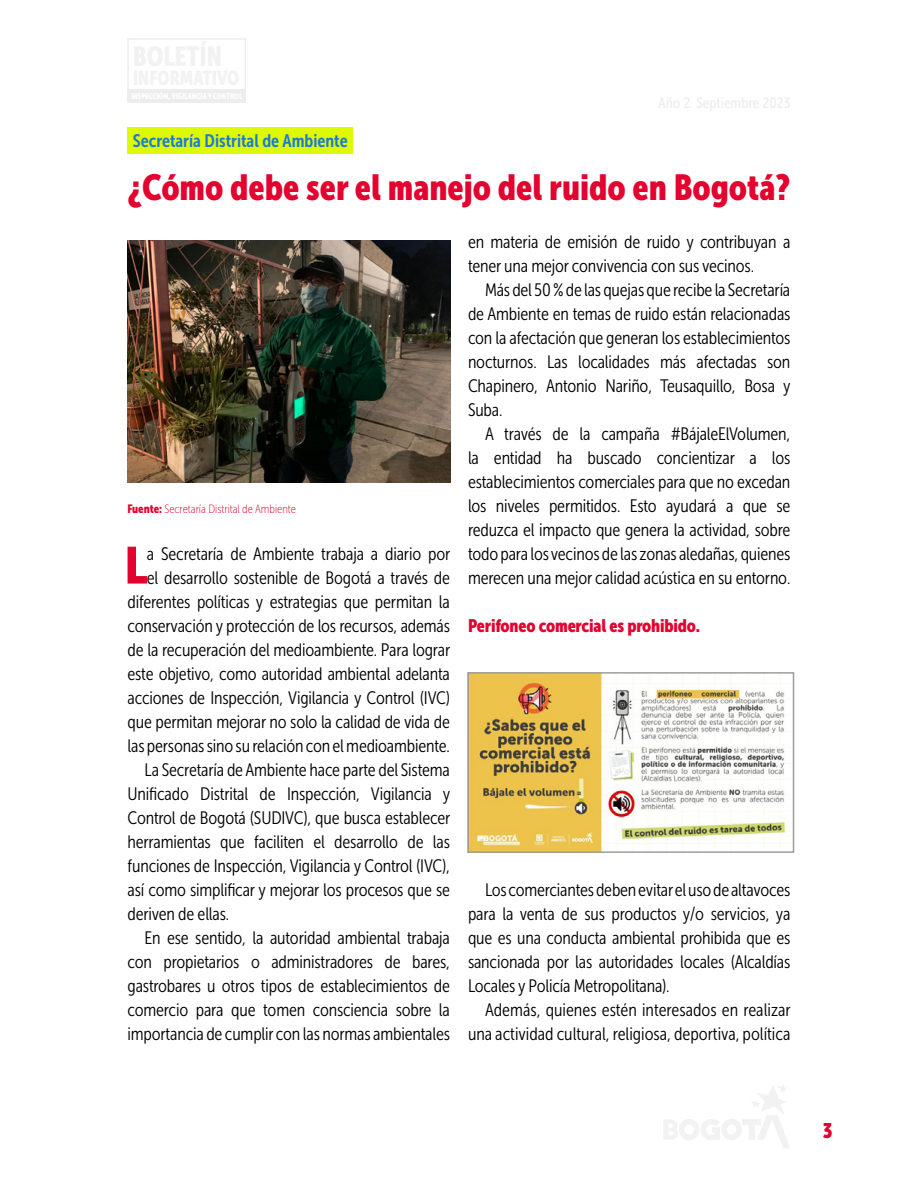
<style>
.page{position:relative;width:918px;height:1188px;background:#fff}
.page>*{position:absolute;margin:0;border:0;box-sizing:border-box;transform-origin:0 0}
.Cuerportada{font:51.6px "Museo Sans Cond 900";color:#e3032e}
.TituoArt{font:36px "Museo Sans Cond 900";color:#e3032e}
.t1{font:21px "Museo Sans Cond 900";color:#e3032e}
.Cuerportada-2{font:18px/24px "Museo Sans Cond 300";letter-spacing:-.01em;color:#000;text-align:justify}
.Subtitulo{font:18px "Museo Sans Cond 900";letter-spacing:-.01em;color:#e3032e}
.t2{font:18px "Museo Sans Cond 700";color:#177ade}
.NotaPie{font:12px "Museo Sans Cond 100";color:#e3032e}
.s1{font-family:"Museo Sans Cond 900"}
</style>
<div class="page">
<svg style="left:664px;top:1085px;width:126px;height:63px"></svg>
<div style="left:127px;top:38px;width:119px;height:65px;border:1px solid #ededed"></div>
<div style="left:128px;top:89px;width:118px;height:14px;background:#ededed"></div>
<img style="left:128px;top:241px;width:322px;height:242px">
<div style="left:128px;top:128px;width:225px;height:26px;background:#defa00"></div>
<img style="left:470px;top:675px;width:316px;height:175px">
<div style="left:467px;top:672px;width:327px;height:181px;border:2px solid #9d9d9c"></div>
<p class="t2" style="left:133px;top:131px;width:217px">Secretaría Distrital de Ambiente</p>
<p class="TituoArt" style="left:128px;top:167px;width:664px">¿Cómo debe ser el manejo del ruido en Bogotá?</p>
<p class="NotaPie" style="left:127px;top:503px;width:170px"><span class="s1">Fuente:</span> Secretaría Distrital de Ambiente</p>
<p class="Cuerportada" style="left:125px;top:536px;width:24px">L</p>
<p class="Cuerportada-2" style="left:128px;top:542px;width:324px;text-align:right">a Secretaría de Ambiente trabaja a diario por<br>el desarrollo sostenible de Bogotá a través de diferentes políticas y estrategias que permitan la conservación y protección de los recursos, además de la recuperación del medioambiente. Para lograr este objetivo, como autoridad ambiental adelanta acciones de Inspección, Vigilancia y Control (IVC) que permitan mejorar no solo la calidad de vida de las personas sino su relación con el medioambiente.</p>
<p class="Cuerportada-2" style="left:128px;top:758px;width:324px;text-indent:17px">La Secretaría de Ambiente hace parte del Sistema Unificado Distrital de Inspección, Vigilancia y Control de Bogotá (SUDIVC), que busca establecer herramientas que faciliten el desarrollo de las funciones de Inspección, Vigilancia y Control (IVC), así como simplificar y mejorar los procesos que se deriven de ellas.</p>
<p class="Cuerportada-2" style="left:128px;top:926px;width:324px;text-indent:17px">En ese sentido, la autoridad ambiental trabaja con propietarios o administradores de bares, gastrobares u otros tipos de establecimientos de comercio para que tomen consciencia sobre la importancia de cumplir con las normas ambientales</p>
<p class="Cuerportada-2" style="left:468px;top:230px;width:324px">en materia de emisión de ruido y contribuyan a tener una mejor convivencia con sus vecinos.</p>
<p class="Cuerportada-2" style="left:468px;top:278px;width:324px;text-indent:17px">Más del 50 % de las quejas que recibe la Secretaría de Ambiente en temas de ruido están relacionadas con la afectación que generan los establecimientos nocturnos. Las localidades más afectadas son Chapinero, Antonio Nariño, Teusaquillo, Bosa y Suba.</p>
<p class="Cuerportada-2" style="left:468px;top:422px;width:324px;text-indent:17px">A través de la campaña #BájaleElVolumen, la entidad ha buscado concientizar a los establecimientos comerciales para que no excedan los niveles permitidos. Esto ayudará a que se reduzca el impacto que genera la actividad, sobre todo para los vecinos de las zonas aledañas, quienes merecen una mejor calidad acústica en su entorno.</p>
<p class="Subtitulo" style="left:468px;top:615px;width:234px">Perifoneo comercial es prohibido.</p>
<p class="Cuerportada-2" style="left:468px;top:878px;width:324px;text-indent:17px">Los comerciantes deben evitar el uso de altavoces para la venta de sus productos y/o servicios, ya que es una conducta ambiental prohibida que es sancionada por las autoridades locales (Alcaldías Locales y Policía Metropolitana).</p>
<p class="Cuerportada-2" style="left:468px;top:998px;width:324px;text-align:right">Además, quienes estén interesados en realizar una actividad cultural, religiosa, deportiva, política</p>
<p class="t1" style="left:823px;top:1119px;width:11px">3</p>
</div>
